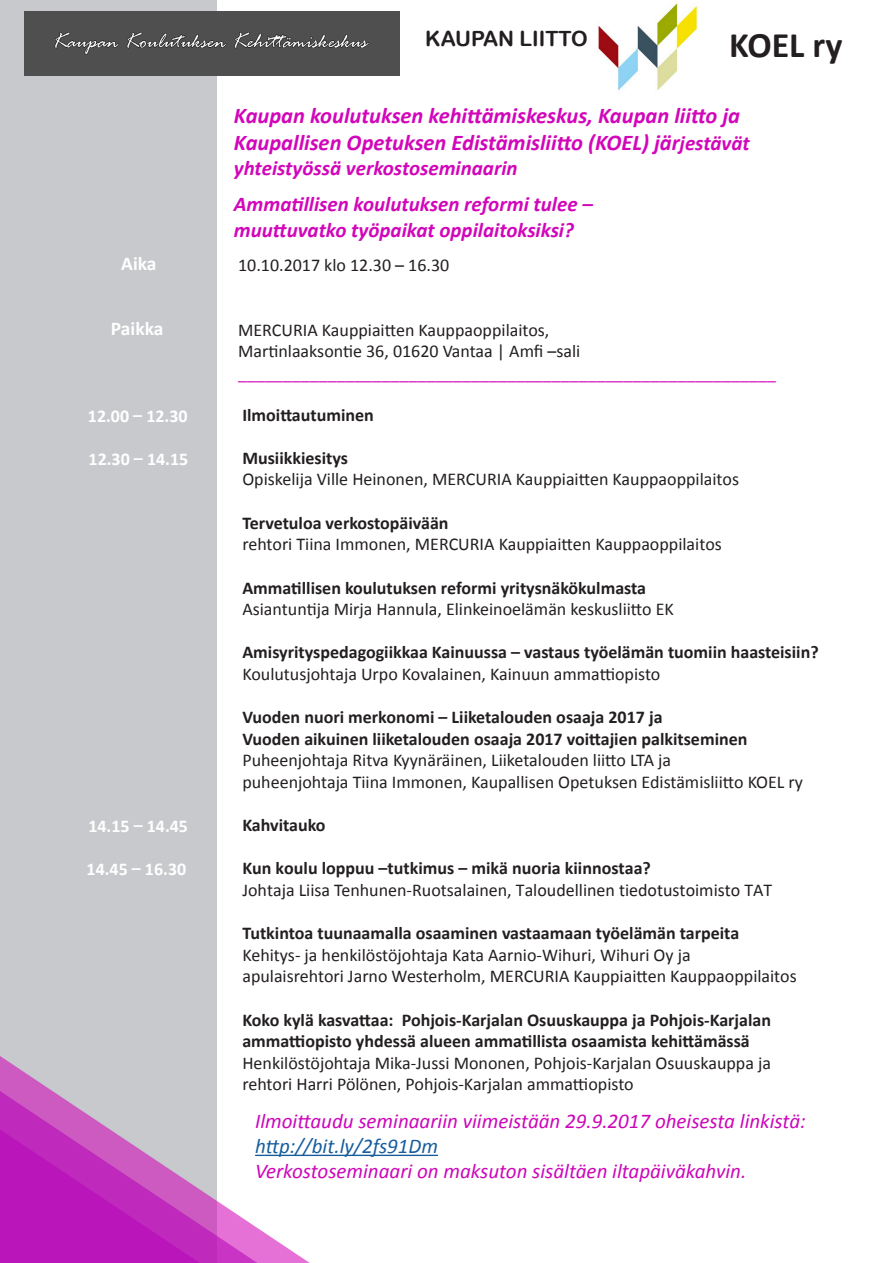
<style>
.page{position:relative;width:893px;height:1263px;background:#fff}
.page>*{position:absolute;margin:0;border:0;box-sizing:border-box;transform-origin:0 0}
.t1{font:700 36px "Calibri";color:#231f20}
.t2{font:italic 700 22.5px/27px "Calibri";color:#d206b9}
.t3{font:italic 21px/25.2px "Calibri";color:#cd06b9}
.t4{font:italic 700 21px/25.2px "Calibri";color:#d206b9}
.t5{font:21px "Arial Rounded MT Bold";color:#231f20}
.t6{font:700 19.5px "Calibri";color:#fff}
.t7{font:18px/21.6px "Calibri";color:#231f20}
.t8{font:700 18px/21.6px "Calibri";color:#231f20}
.t9{font:18px "Calibri";color:#d206b9}
.t10{font:700 18px "Calibri";color:#fff}
.s1{font-size:21px}
.s2{font-weight:700}
.s3{font-weight:400}
.s4{color:#175d9e}
</style>
<div class="page">
<div style="left:0;top:0;width:217px;height:1263px;background:#c7c9cc"></div>
<svg style="left:0;top:1056px;width:409px;height:207px"></svg>
<hr style="left:255px;top:1155px;width:183px;height:1px;background:#175d9e">
<img style="left:24px;top:12px;width:376px;height:64px">
<img style="left:597px;top:2px;width:101px;height:89px">
<p class="t6" style="left:121px;top:251px;width:37px">Aika</p>
<p class="t6" style="left:111px;top:316px;width:54px">Paikka</p>
<p class="t10" style="left:88px;top:404px;width:101px">12.00 – 12.30</p>
<p class="t10" style="left:89px;top:447px;width:101px">12.30 – 14.15</p>
<p class="t10" style="left:88px;top:814px;width:101px">14.15 – 14.45</p>
<p class="t10" style="left:87px;top:858px;width:101px">14.45 – 16.30</p>
<p class="t5" style="left:425px;top:26px;width:164px">KAUPAN LIITTO</p>
<p class="t1" style="left:729px;top:22px;width:115px">KOEL ry</p>
<p class="t2" style="left:234px;top:102px;width:517px">Kaupan koulutuksen kehittämiskeskus, Kaupan liitto ja<br>Kaupallisen Opetuksen Edistämisliitto (KOEL) jär<span class="s1">jestävät</span></p>
<p class="t4" style="left:234px;top:156px;width:285px">yhteistyössä verkostoseminaarin</p>
<p class="t4" style="left:234px;top:192px;width:361px">Ammatillisen koulutuksen reformi tulee – muuttuvatko työpaikat oppilaitoksiksi?</p>
<p class="t7" style="left:238px;top:254px;width:213px">10.10.2017 klo 12.30 – 16.30</p>
<p class="t7" style="left:238px;top:319px;width:313px">MERCURIA Kauppiaitten Kauppaoppilaitos,</p>
<p class="t7" style="left:238px;top:340px;width:344px">Martinlaaksontie 36, 01620 Vantaa | Amfi –sali</p>
<p class="t9" style="left:238px;top:361px;width:539px">____________________________________________________________</p>
<p class="t8" style="left:242px;top:404px;width:133px">Ilmoittautuminen</p>
<p class="t7" style="left:242px;top:447px;width:498px"><span class="s2">Musiikkiesitys<br></span>Opiskelija Ville Heinonen, MERCURIA Kauppiaitten Kauppaoppilaitos</p>
<p class="t7" style="left:242px;top:512px;width:481px"><span class="s2">Tervetuloa verkostopäivään<br></span>rehtori Tiina Immonen, MERCURIA Kauppiaitten Kauppaoppilaitos</p>
<p class="t7" style="left:242px;top:577px;width:433px"><span class="s2">Ammatillisen koulutuksen reformi yritysnäkökulmasta<br></span>Asiantuntija Mirja Hannula, Elinkeinoelämän keskusliitto EK</p>
<p class="t8" style="left:242px;top:641px;width:578px">Amisyrityspedagogiikkaa Kainuussa – vastaus työelämän tuomiin haasteisiin?<br><span class="s3">Koulutusjohtaja Urpo Kovalainen, Kainuun ammattiopisto</span></p>
<p class="t7" style="left:242px;top:706px;width:562px"><span class="s2">Vuoden nuori merkonomi – Liiketalouden osaaja 2017 ja<br>Vuoden aikuinen liiketalouden osaaja 2017 voittajien palkitseminen </span>Puheenjohtaja Ritva Kyynäräinen, Liiketalouden liitto LTA ja<br>puheenjohtaja Tiina Immonen, Kaupallisen Opetuksen Edistämisliitto KOEL ry</p>
<p class="t8" style="left:242px;top:814px;width:85px">Kahvitauko</p>
<p class="t7" style="left:242px;top:858px;width:531px"><span class="s2">Kun koulu loppuu –tutkimus – mikä nuoria kiinnostaa?<br></span>Johtaja Liisa Tenhunen-Ruotsalainen, Taloudellinen tiedotustoimisto TAT</p>
<p class="t7" style="left:242px;top:922px;width:556px"><span class="s2">Tutkintoa tuunaamalla osaaminen vastaamaan työelämän tarpeita<br></span>Kehitys- ja henkilöstöjohtaja Kata Aarnio-Wihuri, Wihuri Oy ja<br>apulaisrehtori Jarno Westerholm, MERCURIA Kauppiaitten Kauppaoppilaitos</p>
<p class="t8" style="left:242px;top:1009px;width:530px">Koko kylä kasvattaa: Pohjois-Karjalan Osuuskauppa ja Pohjois-Karjalan ammattiopisto yhdessä alueen ammatillista osaamista kehittämässä <span class="s3">Henkilöstöjohtaja Mika-Jussi Mononen, Pohjois-Karjalan Osuuskauppa ja rehtori Harri Pölönen, Pohjois-Karjalan ammattiopisto</span></p>
<p class="t3" style="left:255px;top:1107px;width:552px">Ilmoittaudu seminaariin viimeistään 29.9.2017 oheisesta linkistä:</p>
<p class="t3" style="left:255px;top:1132px;width:493px"><span class="s4">http://bit.ly/2fs91Dm<br></span>Verkostoseminaari on maksuton sisältäen iltapäiväkahvin.</p>
</div>
